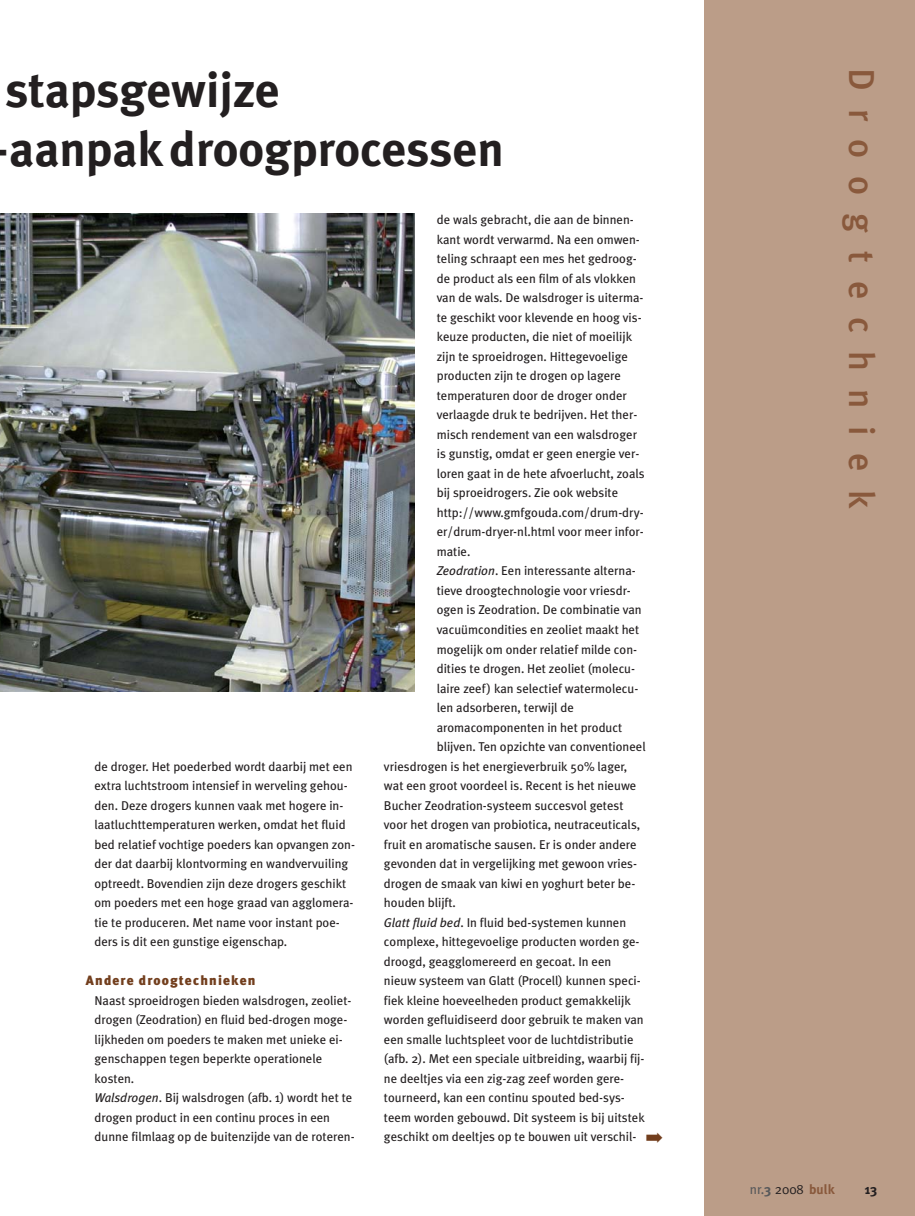
<style>
.page{position:relative;width:915px;height:1216px;background:#fff}
.page>*{position:absolute;margin:0;border:0;box-sizing:border-box;transform-origin:0 0}
.t1{font:700 48.75px/58.5px "Meta Plus";color:#231f20}
.t2{font:500 36px "Meta Plus";letter-spacing:.5em;color:#89593c}
.t3{font:900 13.5px "Meta Plus";letter-spacing:.085em;color:#723e1d}
.t4{font:13.5px "Meta Plus Normal";color:#231f20}
.t5{font:700 13.5px "Meta Plus";color:#231f20}
.t6{font:12.75px/19.5px "Meta Plus";color:#231f20}
.s1{font-style:italic}
.s2{font-family:"Meta Plus";color:#58595b}
.s3{font-family:"Meta Plus";font-weight:700;color:#58595b}
.s4{font-family:"Meta Plus";font-weight:700;color:#89593c}
</style>
<div class="page">
<div style="left:703px;top:0;width:211px;height:1215px;background:#bb9d88"></div>
<img style="left:0;top:213px;width:414px;height:478px">
<h1 class="t1" style="left:-7px;top:65px;width:512px">stapsgewijze<br>-aanpak droogprocessen</h1>
<p class="t6" style="left:94px;top:757px;width:262px">de droger. Het poederbed wordt daarbij met een extra luchtstroom intensief in werveling gehou&shy;den. Deze drogers kunnen vaak met hogere in&shy;laatluchttemperaturen werken, omdat het fluid bed relatief vochtige poeders kan opvangen zon&shy;der dat daarbij klontvorming en wandvervuiling optreedt. Bovendien zijn deze drogers geschikt om poeders met een hoge graad van agglomera&shy;tie te produceren. Met name voor instant poe&shy;ders is dit een gunstige eigenschap.</p>
<p class="t3" style="left:86px;top:975px;width:171px">Andere droogtechnieken</p>
<p class="t6" style="left:94px;top:991px;width:262px">Naast sproeidrogen bieden walsdrogen, zeoliet - drogen (Zeodration) en fluid bed-drogen moge&shy;lijkheden om poeders te maken met unieke ei&shy;genschappen tegen beperkte operationele kosten.<br><span class="s1">Walsdrogen</span>. Bij walsdrogen (afb. 1) wordt het te drogen product in een continu proces in een dunne filmlaag op de buitenzijde van de roteren-</p>
<p class="t6" style="left:436px;top:211px;width:198px">de wals gebracht, die aan de binnen-</p>
<p class="t6" style="left:436px;top:230px;width:204px">kant wordt verwarmd. Na een omwen-</p>
<p class="t6" style="left:436px;top:250px;width:201px">teling schraapt een mes het gedroog-</p>
<p class="t6" style="left:436px;top:269px;width:201px">de product als een film of als vlokken</p>
<p class="t6" style="left:436px;top:289px;width:208px">van de wals. De walsdroger is uiterma-</p>
<p class="t6" style="left:436px;top:308px;width:206px">te geschikt voor klevende en hoog vis-</p>
<p class="t6" style="left:436px;top:328px;width:197px">keuze producten, die niet of moeilijk</p>
<p class="t6" style="left:436px;top:347px;width:193px">zijn te sproeidrogen. Hittegevoelige</p>
<p class="t6" style="left:436px;top:367px;width:186px">producten zijn te drogen op lagere</p>
<p class="t6" style="left:436px;top:386px;width:191px">temperaturen door de droger onder</p>
<p class="t6" style="left:436px;top:406px;width:202px">verlaagde druk te bedrijven. Het ther-</p>
<p class="t6" style="left:436px;top:425px;width:202px">misch rendement van een walsdroger</p>
<p class="t6" style="left:436px;top:445px;width:204px">is gunstig, omdat er geen energie ver-</p>
<p class="t6" style="left:436px;top:464px;width:209px">loren gaat in de hete afvoerlucht, zoals</p>
<p class="t6" style="left:436px;top:484px;width:183px">bij sproeidrogers. Zie ook website</p>
<p class="t6" style="left:436px;top:503px;width:208px">http://www.gmfgouda.com/drum-dry-</p>
<p class="t6" style="left:436px;top:523px;width:208px">er/drum-dryer-nl.html voor meer infor-</p>
<p class="t6" style="left:436px;top:542px;width:35px">matie.</p>
<p class="t6" style="left:436px;top:562px;width:200px"><span class="s1">Zeodration</span>. Een interessante alterna-</p>
<p class="t6" style="left:436px;top:581px;width:196px">tieve droogtechnologie voor vriesdr-</p>
<p class="t6" style="left:436px;top:601px;width:206px">ogen is Zeodration. De combinatie van</p>
<p class="t6" style="left:436px;top:620px;width:204px">vacuümcondities en zeoliet maakt het</p>
<p class="t6" style="left:436px;top:640px;width:202px">mogelijk om onder relatief milde con-</p>
<p class="t6" style="left:436px;top:659px;width:200px">dities te drogen. Het zeoliet (molecu-</p>
<p class="t6" style="left:436px;top:679px;width:203px">laire zeef) kan selectief watermolecu-</p>
<p class="t6" style="left:436px;top:698px;width:139px">len adsorberen, terwijl de</p>
<p class="t6" style="left:436px;top:718px;width:187px">aromacomponenten in het product</p>
<p class="t6" style="left:436px;top:737px;width:210px">blijven. Ten opzichte van conventioneel</p>
<p class="t6" style="left:384px;top:757px;width:245px">vriesdrogen is het energieverbruik 50% lager,</p>
<p class="t6" style="left:384px;top:776px;width:254px">wat een groot voordeel is. Recent is het nieuwe</p>
<p class="t6" style="left:384px;top:796px;width:241px">Bucher Zeodration-systeem succesvol getest</p>
<p class="t6" style="left:384px;top:815px;width:258px">voor het drogen van probiotica, neutraceuticals,</p>
<p class="t6" style="left:384px;top:835px;width:254px">fruit en aromatische sausen. Er is onder andere</p>
<p class="t6" style="left:384px;top:854px;width:254px">gevonden dat in vergelijking met gewoon vries-</p>
<p class="t6" style="left:384px;top:874px;width:253px">drogen de smaak van kiwi en yoghurt beter be-</p>
<p class="t6" style="left:384px;top:893px;width:73px">houden blijft.</p>
<p class="t6" style="left:384px;top:913px;width:244px"><span class="s1">Glatt fluid bed</span>. In fluid bed-systemen kunnen</p>
<p class="t6" style="left:384px;top:932px;width:257px">complexe, hittegevoelige producten worden ge-</p>
<p class="t6" style="left:384px;top:952px;width:229px">droogd, geagglomereerd en gecoat. In een</p>
<p class="t6" style="left:384px;top:971px;width:258px">nieuw systeem van Glatt (Procell) kunnen speci-</p>
<p class="t6" style="left:384px;top:991px;width:248px">fiek kleine hoeveelheden product gemakkelijk</p>
<p class="t6" style="left:384px;top:1010px;width:261px">worden gefluidiseerd door gebruik te maken van</p>
<p class="t6" style="left:384px;top:1030px;width:251px">een smalle luchtspleet voor de luchtdistributie</p>
<p class="t6" style="left:384px;top:1049px;width:262px">(afb. 2). Met een speciale uitbreiding, waarbij fij-</p>
<p class="t6" style="left:384px;top:1069px;width:242px">ne deeltjes via een zig-zag zeef worden gere-</p>
<p class="t6" style="left:384px;top:1088px;width:242px">tourneerd, kan een continu spouted bed-sys-</p>
<p class="t6" style="left:384px;top:1108px;width:262px">teem worden gebouwd. Dit systeem is bij uitstek</p>
<p class="t6" style="left:384px;top:1127px;width:254px">geschikt om deeltjes op te bouwen uit verschil-</p>
<h2 class="t2" style="left:875px;top:68px;width:441px;rotate:90deg">Droogtechniek</h2>
<p class="t4" style="left:749px;top:1184px;width:86px"><span class="s2">nr.</span><span class="s3">3</span> 2008 <span class="s4">bulk</span></p>
<p class="t5" style="left:864px;top:1183px;width:14px">13</p>
</div>
